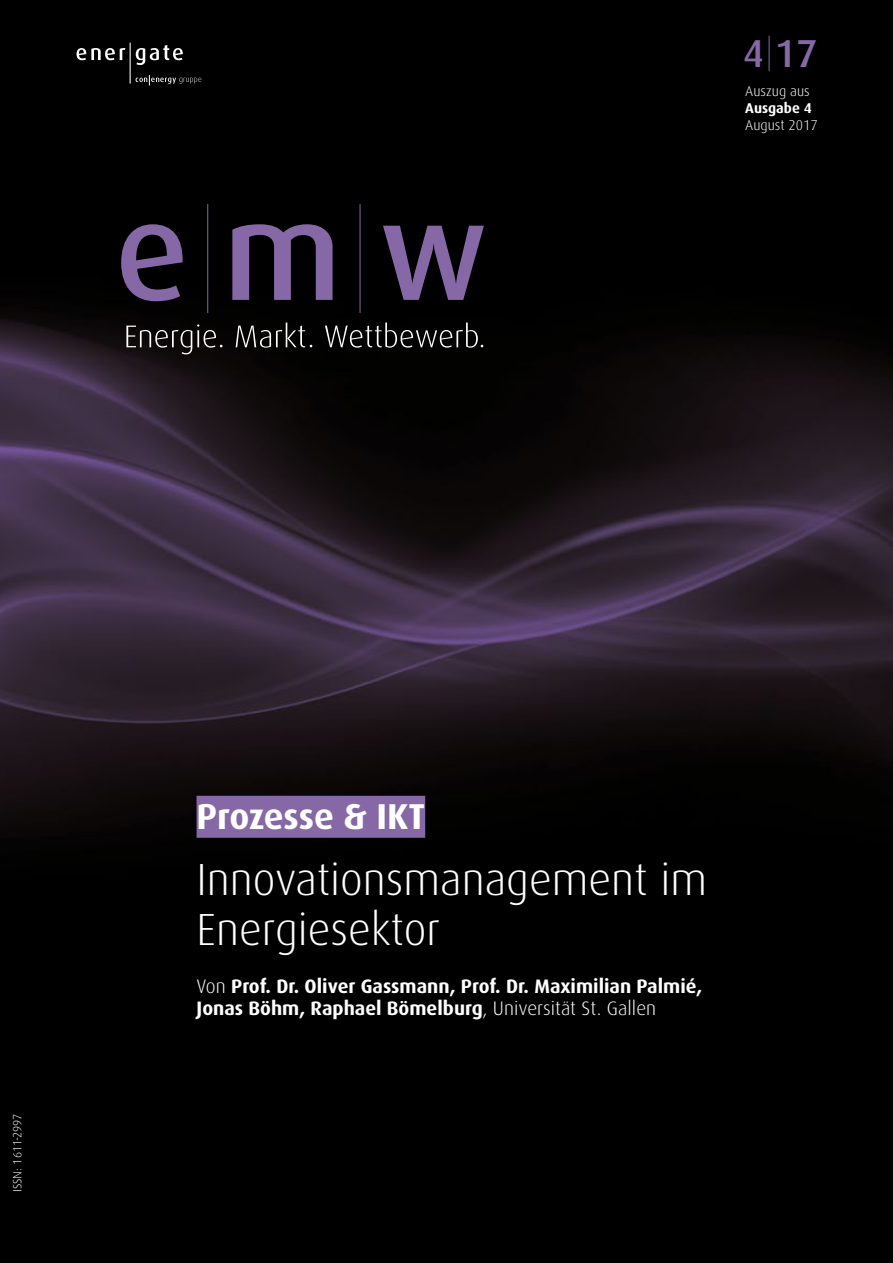
<style>
.page{position:relative;width:893px;height:1263px;background:#fff}
.page>*{position:absolute;margin:0;border:0;box-sizing:border-box;transform-origin:0 0}
.t1{font:300 45px/49.5px "Dax";color:#fff}
.t2{font:500 39px "Dax";color:#8768a6}
.t3{font:700 36px "Dax";color:#fff}
.t4{font:700 19.5px/22.5px "Dax";color:#fff}
.t5{font:300 14.25px "Dax";color:#fff}
.t6{font:700 14.25px "Dax";color:#fff}
.t7{font:300 12px "Dax";color:#fff}
.s1{font-weight:300}
</style>
<div class="page">
<img style="left:0;top:0;width:893px;height:1263px">
<svg style="left:121px;top:224px;width:62px;height:77px;background:#443454"></svg>
<svg style="left:232px;top:224px;width:101px;height:76px;background:#493859"></svg>
<svg style="left:383px;top:226px;width:101px;height:74px;background:#413250"></svg>
<hr style="left:360px;top:204px;width:1px;height:109px;background:#8768a6">
<hr style="left:207px;top:204px;width:1px;height:109px;background:#8768a6">
<svg style="left:126px;top:324px;width:96px;height:30px;background:#2d2a2a"></svg>
<svg style="left:236px;top:323px;width:76px;height:25px;background:#2f2f2e"></svg>
<svg style="left:325px;top:323px;width:158px;height:25px;background:#2d2d2d"></svg>
<hr style="left:769px;top:36px;width:1px;height:35px;background:#8768a6">
<svg style="left:77px;top:48px;width:48px;height:12px"></svg>
<svg style="left:136px;top:45px;width:47px;height:20px"></svg>
<hr style="left:130px;top:43px;width:1px;height:41px;background:#fff">
<svg style="left:136px;top:75px;width:65px;height:10px"></svg>
<div style="left:197px;top:796px;width:228px;height:42px;background:#8768a6"></div>
<h2 class="t2" style="left:743px;top:31px;width:76px">4 17</h2>
<p class="t5" style="left:745px;top:83px;width:66px">Auszug aus</p>
<p class="t6" style="left:745px;top:100px;width:68px">Ausgabe 4</p>
<p class="t5" style="left:745px;top:117px;width:74px">August 2017</p>
<p class="t7" style="left:10px;top:1192px;width:80px;rotate:-90deg">ISSN: 1611-2997</p>
<h3 class="t3" style="left:197px;top:795px;width:230px">Prozesse &amp; IKT</h3>
<h1 class="t1" style="left:197px;top:855px;width:512px">Innovationsmanagement im<br>Energiesektor</h1>
<p class="t4" style="left:197px;top:975px;width:507px"><span class="s1">Von</span> Prof. Dr. Oliver Gassmann, Prof. Dr. Maximilian Palmié,<br>Jonas Böhm, Raphael Bömelburg<span class="s1">, Universität St. Gallen</span></p>
</div>
